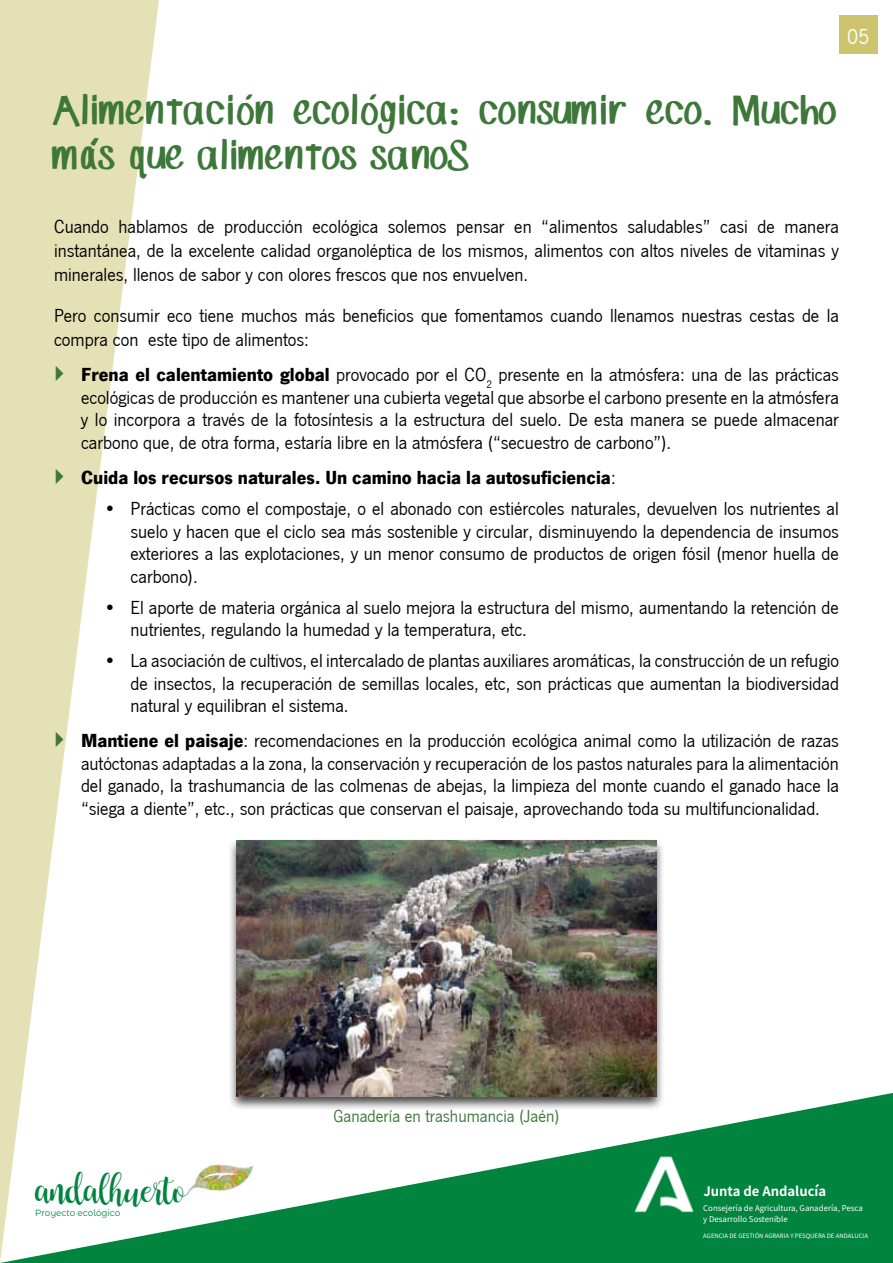
<style>
.page{position:relative;width:893px;height:1263px;background:#fff}
.page>*{position:absolute;margin:0;border:0;box-sizing:border-box;transform-origin:0 0}
.t1{font:36px/45px "SP Marker Font";color:#3d7739}
.t2{font:31.95px "Buttercup Sample";color:#028341}
.t3{font:22.5px "News Got T";color:#fff}
.t4{font:19.5px/22.5px "News Got T";color:#000;text-align:justify}
.t5{font:700 19.5px "News Got T";color:#000}
.t6{font:18px "News Got T";color:#3d7739}
.t7{font:700 13.05px "Noto Sans HK";color:#fff}
.t8{font:9px "Montserrat Alternates";color:#028341}
.t9{font:7.95px/10.6px "Noto Sans HK";color:#fff}
.t10{font:6px "Noto Sans HK";color:#fff}
.s1{font-weight:700}
.s2{font-weight:400}
</style>
<div class="page">
<svg style="left:162px;top:1093px;width:731px;height:170px;fill:#00843e"></svg>
<div style="left:839px;top:16px;width:38px;height:38px;background:#ccc46e"></div>
<img style="left:621px;top:1142px;width:85px;height:84px">
<img style="left:187px;top:1160px;width:70px;height:61px">
<svg style="left:0;top:0;width:162px;height:1263px;fill:#e5e1b6"></svg>
<div style="left:228px;top:838px;width:437px;height:273px;background:#000;opacity:.75"></div>
<img style="left:237px;top:841px;width:419px;height:255px">
<svg style="left:56px;top:366px;width:7px;height:15px"></svg>
<svg style="left:56px;top:469px;width:7px;height:15px"></svg>
<svg style="left:56px;top:732px;width:7px;height:15px"></svg>
<p class="t3" style="left:847px;top:25px;width:24px">05</p>
<h1 class="t1" style="left:54px;top:90px;width:786px">Alimentación ecológica: consumir eco. Mucho más que alimentos sanoS</h1>
<p class="t4" style="left:54px;top:214px;width:786px;line-height:24px">Cuando hablamos de producción ecológica solemos pensar en “alimentos saludables” casi de manera instantánea, de la excelente calidad organoléptica de los mismos, alimentos con altos niveles de vitaminas y minerales, llenos de sabor y con olores frescos que nos envuelven.</p>
<p class="t4" style="left:54px;top:303px;width:786px;line-height:24px">Pero consumir eco tiene muchos más beneficios que fomentamos cuando llenamos nuestras cestas de la compra con este tipo de alimentos:</p>
<p class="t4" style="left:81px;top:363px;width:759px"><span class="s1">Frena el calentamiento global</span> provocado por el CO<sub>2</sub> presente en la atmósfera: una de las prácticas ecológicas de producción es mantener una cubierta vegetal que absorbe el carbono presente en la atmósfera y lo incorpora a través de la fotosíntesis a la estructura del suelo. De esta manera se puede almacenar carbono que, de otra forma, estaría libre en la atmósfera (“secuestro de carbono”).</p>
<p class="t5" style="left:81px;top:471px;width:536px">Cuida los recursos naturales. Un camino hacia la autosuficiencia<span class="s2">:</span></p>
<p class="t4" style="left:131px;top:498px;width:710px;text-indent:-27px">• Prácticas como el compostaje, o el abonado con estiércoles naturales, devuelven los nutrientes al suelo y hacen que el ciclo sea más sostenible y circular, disminuyendo la dependencia de insumos exteriores a las explotaciones, y un menor consumo de productos de origen fósil (menor huella de carbono).</p>
<p class="t4" style="left:131px;top:596px;width:710px;text-indent:-27px">• El aporte de materia orgánica al suelo mejora la estructura del mismo, aumentando la retención de nutrientes, regulando la humedad y la temperatura, etc.</p>
<p class="t4" style="left:131px;top:650px;width:710px;text-indent:-27px">• La asociación de cultivos, el intercalado de plantas auxiliares aromáticas, la construcción de un refugio de insectos, la recuperación de semillas locales, etc, son prácticas que aumentan la biodiversidad natural y equilibran el sistema.</p>
<p class="t4" style="left:81px;top:729px;width:759px"><span class="s1">Mantiene el paisaje</span>: recomendaciones en la producción ecológica animal como la utilización de razas autóctonas adaptadas a la zona, la conservación y recuperación de los pastos naturales para la alimentación del ganado, la trashumancia de las colmenas de abejas, la limpieza del monte cuando el ganado hace la “siega a diente”, etc., son prácticas que conservan el paisaje, aprovechando toda su multifuncionalidad.</p>
<p class="t6" style="left:333px;top:1107px;width:227px">Ganadería en trashumancia (Jaén)</p>
<h2 class="t2" style="left:35px;top:1171px;width:151px">andalhuerto</h2>
<p class="t8" style="left:35px;top:1209px;width:87px">Proyecto ecológico</p>
<p class="t7" style="left:703px;top:1184px;width:124px">Junta de Andalucía</p>
<p class="t9" style="left:703px;top:1203px;width:161px">Consejería de Agricultura, Ganadería, Pesca y Desarrollo Sostenible</p>
<p class="t10" style="left:703px;top:1232px;width:166px">AGENCIA DE GESTIÓN AGRARIA Y PESQUERA DE ANDALUCIA</p>
</div>
